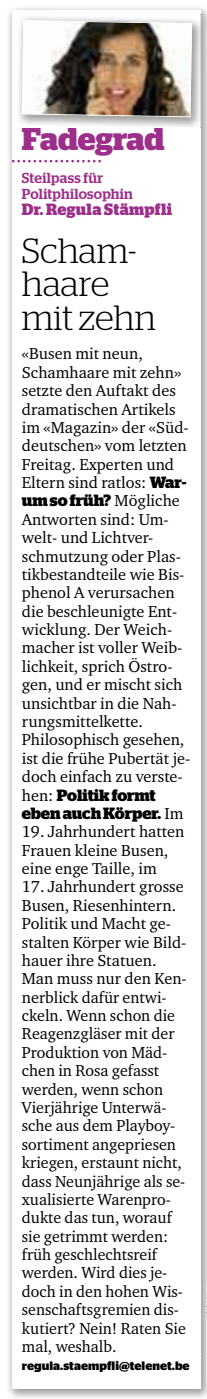
<style>
.page{position:relative;width:207px;height:1399px;background:#fff}
.page>*{position:absolute;margin:0;border:0;box-sizing:border-box;transform-origin:0 0}
.t1{font:300 35px/33.2px "Stag";color:#000}
.t2{font:700 31.5px "Stag";letter-spacing:-.01em;color:#9d2e8a}
.t3{font:16.28px/18.4px "Charter ITC Pro";color:#000}
.t4{font:700 16.28px/18.4px "Stag";color:#000}
.t5{font:700 16.28px "Stag";letter-spacing:.02em;color:#9d2e8a}
.t6{font:500 14.53px/15.8px "Stag";letter-spacing:.02em;color:#9d2e8a}
.t7{font:700 12.25px "Stag Sans";color:#000}
.s1{font-family:"Stag";font-weight:700}
.s2{font-family:"Charter ITC Pro";font-weight:400}
</style>
<div class="page">
<img style="left:8px;top:8px;width:199px;height:1390px">
<img style="left:206px;top:1281px;width:1px;height:106px">
<div style="left:12px;top:10px;width:188px;height:1378px;background:#fff"></div>
<svg style="left:12px;top:160px;width:89px;height:2px"></svg>
<img style="left:18px;top:15px;width:184px;height:112px">
<img style="left:22px;top:20px;width:170px;height:97px">
<h2 class="t2" style="left:22px;top:120px;width:144px">Fadegrad</h2>
<p class="t6" style="left:22px;top:170px;width:112px">Steilpass für<br>Politphilosophin</p>
<p class="t5" style="left:22px;top:199px;width:151px">Dr. Regula Stämpfli</p>
<h1 class="t1" style="left:22px;top:233px;width:135px">Scham&shy;haare mit zehn</h1>
<p class="t3" style="left:22px;top:344px;width:168px">«Busen mit neun,<br>Schamhaare mit zehn» setzte den Auftakt des dramatischen Artikels im «Magazin» der «Süd&shy;deutschen» vom letzten<br>Freitag. Experten und<br>Eltern sind ratlos: <span class="s1">War-</span></p>
<p class="t4" style="left:22px;top:491px;width:159px">um so früh? <span class="s2">Mögliche</span></p>
<p class="t3" style="left:22px;top:510px;width:170px">Antworten sind: Um&shy;welt- und Lichtver&shy;schmutzung oder Plas&shy;tikbestandteile wie Bis&shy;phenol A verursachen die beschleunigte Ent&shy;wicklung. Der Weich&shy;macher ist voller Weib&shy;lichkeit, sprich Östro&shy;gen, und er mischt sich unsichtbar in die Nah&shy;rungsmittelkette.<br>Philosophisch gesehen, ist die frühe Pubertät je&shy;doch einfach zu verste-</p>
<p class="t4" style="left:22px;top:785px;width:163px"><span class="s2">hen:</span> Politik formt eben auch Körper. <span class="s2">Im</span></p>
<p class="t3" style="left:22px;top:822px;width:164px">19. Jahrhundert hatten<br>Frauen kleine Busen, eine enge Taille, im</p>
<p class="t3" style="left:22px;top:877px;width:166px">17. Jahrhundert grosse<br>Busen, Riesenhintern.<br>Politik und Macht ge&shy;stalten Körper wie Bild&shy;hauer ihre Statuen.<br>Man muss nur den Ken&shy;nerblick dafür entwi&shy;ckeln. Wenn schon die<br>Reagenzgläser mit der<br>Produktion von Mäd&shy;chen in Rosa gefasst werden, wenn schon<br>Vierjährige Unterwä&shy;sche aus dem Playboy&shy;sortiment angepriesen kriegen, erstaunt nicht, dass Neunjährige als se&shy;xualisierte Warenpro&shy;dukte das tun, worauf sie getrimmt werden: früh geschlechtsreif werden. Wird dies je&shy;doch in den hohen Wis&shy;senschaftsgremien dis&shy;kutiert? Nein! Raten Sie mal, weshalb.</p>
<p class="t7" style="left:22px;top:1359px;width:169px">regula.staempfli@telenet.be</p>
</div>
